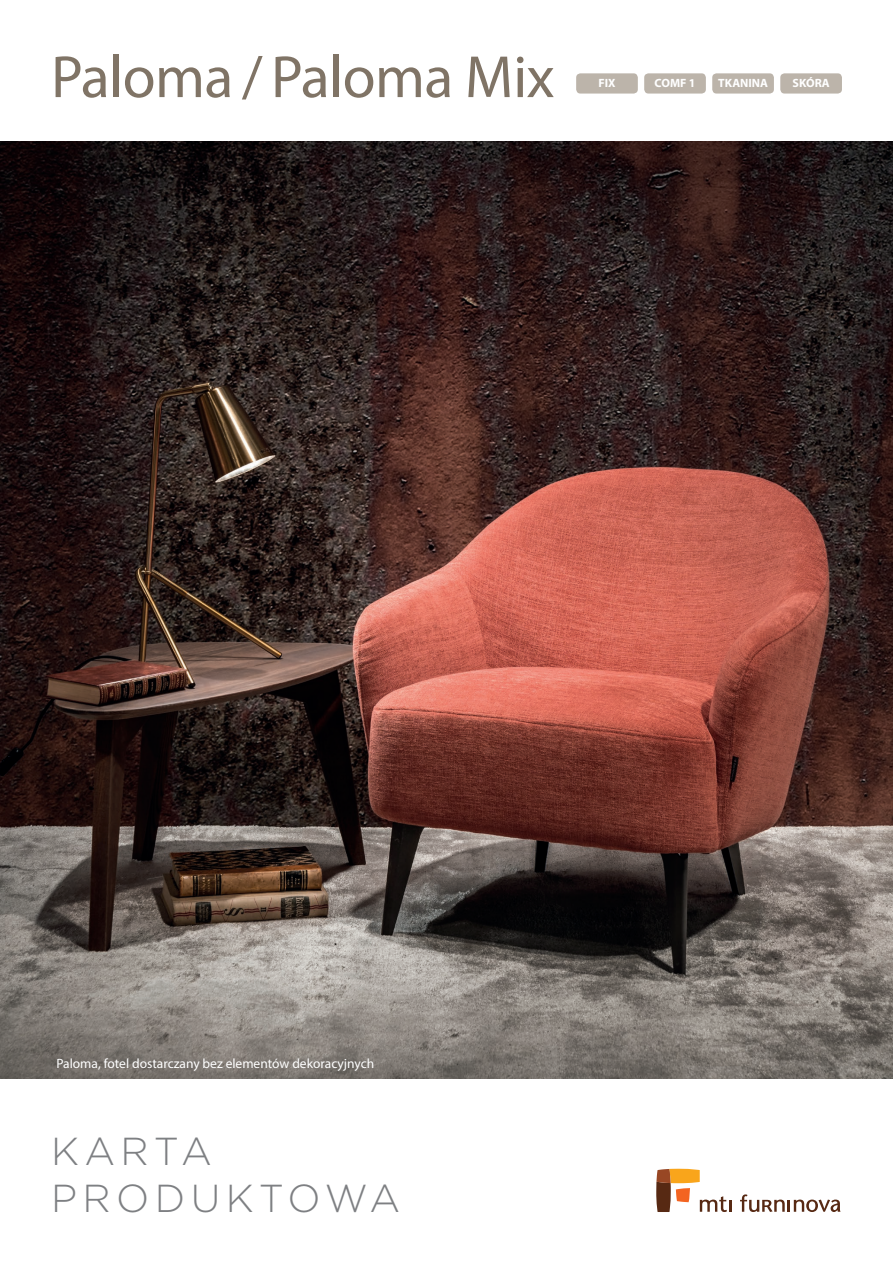
<style>
.page{position:relative;width:893px;height:1263px;background:#fff}
.page>*{position:absolute;margin:0;border:0;box-sizing:border-box;transform-origin:0 0}
.t1{font:60px "Myriad Pro";letter-spacing:-.01em;color:#807466}
.t2{font:300 39px/46.8px "Gotham";letter-spacing:.14em;color:#7e8083}
.t3{font:13.5px "Myriad Pro";color:#fff}
.t4{font:700 12px "Myriad Pro";color:#fff}
</style>
<div class="page">
<img style="left:0;top:141px;width:893px;height:937px">
<svg style="left:656px;top:1169px;width:76px;height:43px"></svg>
<svg style="left:740px;top:1194px;width:100px;height:18px"></svg>
<div style="left:576px;top:73px;width:62px;height:21px;background:#bcb4aa;border-radius:4px"></div>
<div style="left:712px;top:73px;width:62px;height:21px;background:#bcb4aa;border-radius:4px"></div>
<div style="left:780px;top:73px;width:62px;height:21px;background:#bcb4aa;border-radius:4px"></div>
<div style="left:644px;top:73px;width:62px;height:21px;background:#bcb4aa;border-radius:4px"></div>
<h1 class="t1" style="left:51px;top:40px;width:505px">Paloma / Paloma Mix</h1>
<p class="t4" style="left:598px;top:75px;width:19px">FIX</p>
<p class="t4" style="left:655px;top:75px;width:42px">COMF 1</p>
<p class="t4" style="left:718px;top:75px;width:51px">TKANINA</p>
<p class="t4" style="left:793px;top:75px;width:39px">SKÓRA</p>
<p class="t3" style="left:56px;top:1055px;width:319px">Paloma, fotel dostarczany bez elementów dekoracyjnych</p>
<h2 class="t2" style="left:51px;top:1127px;width:351px">KARTA<br>PRODUKTOWA</h2>
</div>
